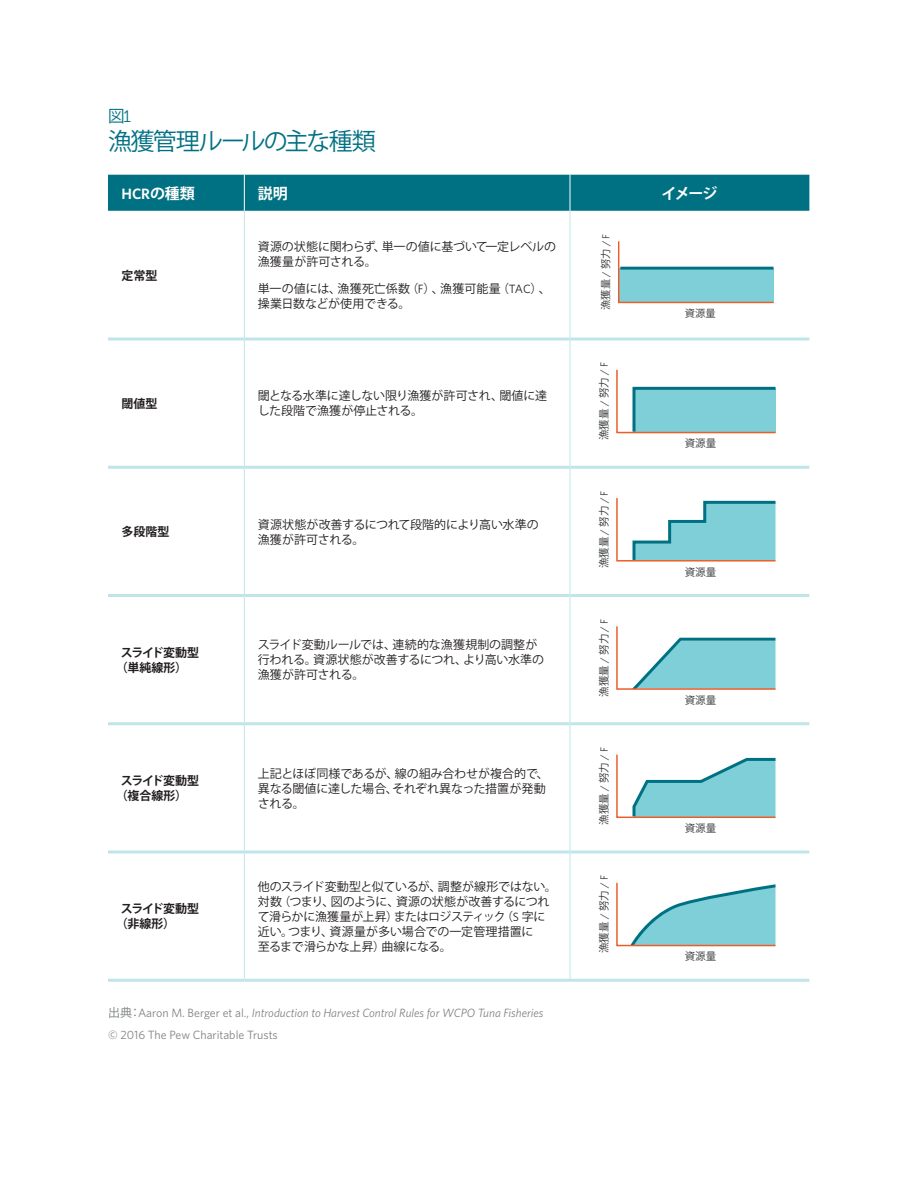
<style>
.page{position:relative;width:918px;height:1188px;background:#fff}
.page>*{position:absolute;margin:0;border:0;box-sizing:border-box;transform-origin:0 0}
.t1{font:24px "Koz Go Pro";letter-spacing:-.07em;color:#007183}
.t2{font:16.5px "Koz Go Pro";color:#007183}
.t3{font:600 15px "Whitney";color:#fff}
.t4{font:700 15px "Koz Go Pro";letter-spacing:-.07em;color:#fff}
.t5{font:12px/15px "Koz Go Pro";letter-spacing:-.015em;color:#231f20}
.t6{font:italic 12px/22.5px "Whitney";color:#808285}
.t7{font:700 12px/15px "Koz Go Pro";color:#231f20}
.t8{font:700 12px/15px "Koz Go Pro";letter-spacing:-.02em;color:#231f20}
.t9{font:10.5px "Koz Go Pro";color:#343637}
.t10{font:10.2px "Koz Go Pro";color:#343637}
.s1{font-family:"Museo Slab 300"}
.s2{font-family:"Koz Go Pro";font-weight:700}
.s3{font-family:"Whitney"}
.s4{font-family:"Koz Go Pro";font-style:normal}
.s5{font-style:normal}
</style>
<div class="page">
<div style="left:108px;top:175px;width:701px;height:36px;background:#007183"></div>
<hr style="left:244px;top:175px;width:1px;height:36px;background:#fff">
<hr style="left:570px;top:175px;width:1px;height:36px;background:#fff">
<hr style="left:108px;top:338px;width:136px;height:3px;background:#bfe5e9">
<hr style="left:245px;top:338px;width:325px;height:3px;background:#bfe5e9">
<hr style="left:570px;top:338px;width:239px;height:3px;background:#bfe5e9">
<hr style="left:108px;top:466px;width:136px;height:3px;background:#bfe5e9">
<hr style="left:245px;top:466px;width:325px;height:3px;background:#bfe5e9">
<hr style="left:570px;top:466px;width:239px;height:3px;background:#bfe5e9">
<hr style="left:108px;top:594px;width:136px;height:3px;background:#bfe5e9">
<hr style="left:245px;top:594px;width:325px;height:3px;background:#bfe5e9">
<hr style="left:570px;top:594px;width:239px;height:3px;background:#bfe5e9">
<hr style="left:108px;top:722px;width:136px;height:3px;background:#bfe5e9">
<hr style="left:245px;top:722px;width:325px;height:3px;background:#bfe5e9">
<hr style="left:570px;top:722px;width:239px;height:3px;background:#bfe5e9">
<hr style="left:108px;top:851px;width:136px;height:3px;background:#bfe5e9">
<hr style="left:245px;top:851px;width:325px;height:3px;background:#bfe5e9">
<hr style="left:570px;top:851px;width:239px;height:3px;background:#bfe5e9">
<hr style="left:244px;top:211px;width:1px;height:128px;background:#bfe5e9">
<hr style="left:570px;top:211px;width:1px;height:128px;background:#bfe5e9">
<hr style="left:244px;top:339px;width:1px;height:128px;background:#bfe5e9">
<hr style="left:570px;top:339px;width:1px;height:128px;background:#bfe5e9">
<hr style="left:244px;top:467px;width:1px;height:129px;background:#bfe5e9">
<hr style="left:570px;top:467px;width:1px;height:129px;background:#bfe5e9">
<hr style="left:244px;top:596px;width:1px;height:128px;background:#bfe5e9">
<hr style="left:570px;top:596px;width:1px;height:128px;background:#bfe5e9">
<hr style="left:244px;top:724px;width:1px;height:128px;background:#bfe5e9">
<hr style="left:570px;top:724px;width:1px;height:128px;background:#bfe5e9">
<hr style="left:244px;top:852px;width:1px;height:127px;background:#bfe5e9">
<hr style="left:570px;top:852px;width:1px;height:127px;background:#bfe5e9">
<hr style="left:108px;top:979px;width:136px;height:3px;background:#bfe5e9">
<hr style="left:244px;top:979px;width:326px;height:3px;background:#bfe5e9">
<hr style="left:570px;top:979px;width:239px;height:3px;background:#bfe5e9">
<svg style="left:618px;top:241px;width:156px;height:63px"></svg>
<svg style="left:616px;top:369px;width:160px;height:65px"></svg>
<svg style="left:616px;top:498px;width:160px;height:64px"></svg>
<svg style="left:616px;top:626px;width:160px;height:64px"></svg>
<svg style="left:616px;top:754px;width:160px;height:64px"></svg>
<svg style="left:616px;top:882px;width:160px;height:65px"></svg>
<h2 class="t2" style="left:108px;top:105px;width:25px">図<span class="s1">1</span></h2>
<h1 class="t1" style="left:108px;top:126px;width:269px">漁獲管理ルールの主な種類</h1>
<p class="t3" style="left:122px;top:184px;width:75px">HCR<span class="s2">の種類</span></p>
<p class="t4" style="left:258px;top:184px;width:31px">説明</p>
<p class="t4" style="left:662px;top:184px;width:57px">イメージ</p>
<p class="t7" style="left:122px;top:269px;width:37px">定常型</p>
<p class="t5" style="left:258px;top:240px;width:300px">資源の状態に関わらず、単一の値に基づいて一定レベルの漁獲量が許可される。</p>
<p class="t5" style="left:258px;top:282px;width:294px">単一の値には、漁獲死亡係数（<span class="s3">F</span>）、漁獲可能量（<span class="s3">TAC</span>）、操業日数などが使用できる。</p>
<p class="t7" style="left:121px;top:397px;width:37px">閾値型</p>
<p class="t5" style="left:258px;top:389px;width:291px">閾となる水準に達しない限り漁獲が許可され、閾値に達した段階で漁獲が停止される。</p>
<p class="t7" style="left:121px;top:525px;width:49px">多段階型</p>
<p class="t5" style="left:258px;top:517px;width:282px">資源状態が改善するにつれて段階的により高い水準の漁獲が許可される。</p>
<p class="t7" style="left:116px;top:646px;width:85px;text-indent:5px">スライド変動型（単純線形）</p>
<p class="t5" style="left:258px;top:638px;width:288px">スライド変動ルールでは、連続的な漁獲規制の調整が行われる。資源状態が改善するにつれ、より高い水準の漁獲が許可される。</p>
<p class="t7" style="left:116px;top:774px;width:85px;text-indent:5px">スライド変動型（複合線形）</p>
<p class="t5" style="left:258px;top:766px;width:293px">上記とほぼ同様であるが、線の組み合わせが複合的で、異なる閾値に達した場合、それぞれ異なった措置が発動される。</p>
<p class="t10" style="left:599px;top:310px;width:77px;rotate:-90deg">漁獲量 <span class="s3">/</span> 努力 <span class="s3">/ F</span></p>
<p class="t9" style="left:597px;top:440px;width:79px;rotate:-90deg">漁獲量 <span class="s3">/</span> 努力 <span class="s3">/ F</span></p>
<p class="t9" style="left:597px;top:568px;width:79px;rotate:-90deg">漁獲量 <span class="s3">/</span> 努力 <span class="s3">/ F</span></p>
<p class="t9" style="left:597px;top:697px;width:79px;rotate:-90deg">漁獲量 <span class="s3">/</span> 努力 <span class="s3">/ F</span></p>
<p class="t9" style="left:597px;top:825px;width:79px;rotate:-90deg">漁獲量 <span class="s3">/</span> 努力 <span class="s3">/ F</span></p>
<p class="t8" style="left:116px;top:902px;width:85px;text-indent:5px">スライド変動型（非線形）</p>
<p class="t5" style="left:258px;top:879px;width:301px">他のスライド変動型と似ているが、調整が線形ではない。対数（つまり、図のように、資源の状態が改善するにつれて滑らかに漁獲量が上昇）またはロジスティック（<span class="s3">S</span> 字に近い。つまり、資源量が多い場合での一定管理措置に<br>至るまで滑らかな上昇）曲線になる。</p>
<p class="t9" style="left:597px;top:953px;width:79px;rotate:-90deg">漁獲量 <span class="s3">/</span> 努力 <span class="s3">/ F</span></p>
<p class="t6" style="left:108px;top:1001px;width:437px"><span class="s4">出典：</span><span class="s5">Aaron M. Berger et al.,</span> Introduction to Harvest Control Rules for WCPO Tuna Fisheries <span class="s5">© 2016 The Pew Charitable Trusts</span></p>
<p class="t10" style="left:685px;top:307px;width:32px">資源量</p>
<p class="t9" style="left:685px;top:437px;width:33px">資源量</p>
<p class="t9" style="left:685px;top:565px;width:33px">資源量</p>
<p class="t9" style="left:685px;top:693px;width:33px">資源量</p>
<p class="t9" style="left:685px;top:822px;width:33px">資源量</p>
<p class="t9" style="left:685px;top:950px;width:33px">資源量</p>
</div>
